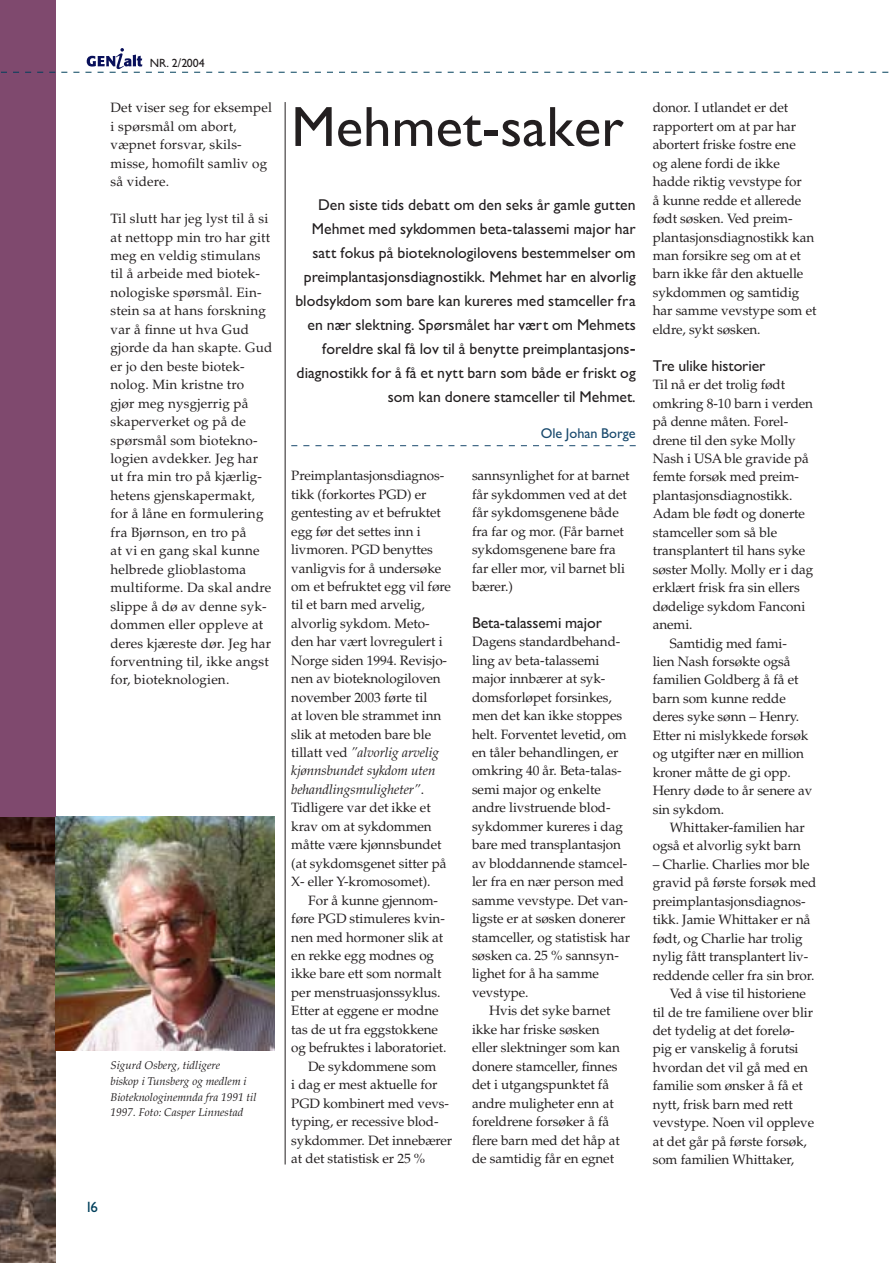
<style>
.page{position:relative;width:893px;height:1263px;background:#fff}
.page>*{position:absolute;margin:0;border:0;box-sizing:border-box;transform-origin:0 0}
.t1{font:500 57px "Garrison Sans";color:#231f20}
.t2{font:500 15.75px/24px "Garrison Sans";color:#231f20;text-align:right}
.t3{font:500 15px "Garrison Sans";color:#003f5b}
.t4{font:500 14.25px "Garrison Sans";color:#17486c}
.t5{font:13.5px/18.5px "Palatino";letter-spacing:-.005em;color:#231f20}
.t6{font:500 12px "Garrison Sans";color:#231f20}
.t7{font:italic 11.25px/15.8px "Palatino";color:#231f20}
.s1{font-style:italic}
</style>
<div class="page">
<img style="left:0;top:816px;width:55px;height:447px">
<hr style="left:285px;top:102px;width:1px;height:1062px;background:#231f20">
<svg style="left:291px;top:445px;width:345px;height:1px"></svg>
<img style="left:55px;top:816px;width:219px;height:235px">
<div style="left:0;top:0;width:55px;height:816px;background:#7f496e"></div>
<svg style="left:1px;top:48px;width:888px;height:25px"></svg>
<p class="t6" style="left:150px;top:56px;width:57px">NR. 2/2004</p>
<p class="t5" style="left:111px;top:99px;width:163px">Det viser seg for eksempel i spørsmål om abort, væpnet forsvar, skils&shy;misse, homofilt samliv og så videre.</p>
<p class="t5" style="left:111px;top:210px;width:163px">Til slutt har jeg lyst til å si at nettopp min tro har gitt meg en veldig stimulans til å arbeide med biotek&shy;nologiske spørsmål. Ein&shy;stein sa at hans forskning var å finne ut hva Gud gjorde da han skapte. Gud er jo den beste biotek&shy;nolog. Min kristne tro<br>gjør meg nysgjerrig på skaperverket og på de spørsmål som biotekno&shy;logien avdekker. Jeg har ut fra min tro på kjærlig&shy;hetens gjenskapermakt, for å låne en formulering fra Bjørnson, en tro på<br>at vi en gang skal kunne helbrede glioblastoma multiforme. Da skal andre slippe å dø av denne syk&shy;dommen eller oppleve at deres kjæreste dør. Jeg har forventning til, ikke angst for, bioteknologien.</p>
<p class="t7" style="left:111px;top:1058px;width:147px">Sigurd Osberg, tidligere<br>biskop i Tunsberg og medlem i<br>Bioteknologinemnda fra 1991 til<br>1997. Foto: Casper Linnestad</p>
<p class="t3" style="left:85px;top:1198px;width:14px">16</p>
<h1 class="t1" style="left:291px;top:95px;width:334px">Mehmet-saker</h1>
<p class="t2" style="left:295px;top:193px;width:342px">Den siste tids debatt om den seks år gamle gutten Mehmet med sykdommen beta-talassemi major har satt fokus på bioteknologilovens bestemmelser om preimplantasjonsdiagnostikk. Mehmet har en alvorlig blodsykdom som bare kan kureres med stamceller fra en nær slektning. Spørsmålet har vært om Mehmets foreldre skal få lov til å benytte preimplantasjons&shy;diagnostikk for å få et nytt barn som både er friskt og som kan donere stamceller til Mehmet.</p>
<p class="t4" style="left:541px;top:425px;width:97px">Ole Johan Borge</p>
<p class="t5" style="left:291px;top:467px;width:161px">Preimplantasjonsdiagnos&shy;tikk (forkortes PGD) er gentesting av et befruktet egg før det settes inn i livmoren. PGD benyttes vanligvis for å undersøke om et befruktet egg vil føre til et barn med arvelig, alvorlig sykdom. Meto&shy;den har vært lovregulert i<br>Norge siden 1994. Revisjo&shy;nen av bioteknologiloven november 2003 førte til<br>at loven ble strammet inn slik at metoden bare ble tillatt ved <span class="s1">”alvorlig arvelig kjønnsbundet sykdom uten behandlingsmuligheter”</span>.<br>Tidligere var det ikke et krav om at sykdommen måtte være kjønnsbundet (at sykdomsgenet sitter på<br>X- eller Y-kromosomet).</p>
<p class="t5" style="left:308px;top:891px;width:131px">For å kunne gjennom-</p>
<p class="t5" style="left:291px;top:909px;width:155px">føre PGD stimuleres kvin-</p>
<p class="t5" style="left:291px;top:928px;width:153px">nen med hormoner slik at</p>
<p class="t5" style="left:291px;top:946px;width:144px">en rekke egg modnes og</p>
<p class="t5" style="left:291px;top:965px;width:152px">ikke bare ett som normalt</p>
<p class="t5" style="left:291px;top:983px;width:151px">per menstruasjonssyklus.</p>
<p class="t5" style="left:291px;top:1002px;width:149px">Etter at eggene er modne</p>
<p class="t5" style="left:291px;top:1020px;width:148px">tas de ut fra eggstokkene</p>
<p class="t5" style="left:291px;top:1039px;width:157px">og befruktes i laboratoriet.</p>
<p class="t5" style="left:308px;top:1057px;width:130px">De sykdommene som</p>
<p class="t5" style="left:291px;top:1075px;width:148px">i dag er mest aktuelle for</p>
<p class="t5" style="left:291px;top:1094px;width:159px">PGD kombinert med vevs-</p>
<p class="t5" style="left:291px;top:1112px;width:149px">typing, er recessive blod-</p>
<p class="t5" style="left:291px;top:1131px;width:162px">sykdommer. Det innebærer</p>
<p class="t5" style="left:291px;top:1149px;width:136px">at det statistisk er 25 %</p>
<p class="t5" style="left:472px;top:467px;width:159px">sannsynlighet for at barnet får sykdommen ved at det får sykdomsgenene både fra far og mor. (Får barnet sykdomsgenene bare fra far eller mor, vil barnet bli bærer.)</p>
<p class="t2" style="left:472px;top:611px;width:131px">Beta-talassemi major</p>
<p class="t5" style="left:472px;top:633px;width:160px">Dagens standardbehand&shy;ling av beta-talassemi major innbærer at syk&shy;domsforløpet forsinkes, men det kan ikke stoppes helt. Forventet levetid, om en tåler behandlingen, er omkring 40 år. Beta-talas&shy;semi major og enkelte andre livstruende blod&shy;sykdommer kureres i dag bare med transplantasjon av bloddannende stamcel&shy;ler fra en nær person med samme vevstype. Det van&shy;ligste er at søsken donerer stamceller, og statistisk har søsken ca. 25 % sannsyn&shy;lighet for å ha samme vevstype.</p>
<p class="t5" style="left:472px;top:1002px;width:150px;text-indent:17px">Hvis det syke barnet ikke har friske søsken eller slektninger som kan donere stamceller, finnes det i utgangspunktet få andre muligheter enn at foreldrene forsøker å få flere barn med det håp at de samtidig får en egnet</p>
<p class="t5" style="left:653px;top:99px;width:165px">donor. I utlandet er det rapportert om at par har abortert friske fostre ene<br>og alene fordi de ikke hadde riktig vevstype for<br>å kunne redde et allerede født søsken. Ved preim&shy;plantasjonsdiagnostikk kan man forsikre seg om at et barn ikke får den aktuelle sykdommen og samtidig har samme vevstype som et eldre, sykt søsken.</p>
<p class="t2" style="left:653px;top:353px;width:114px">Tre ulike historier</p>
<p class="t5" style="left:653px;top:376px;width:134px">Til nå er det trolig født</p>
<p class="t5" style="left:653px;top:394px;width:162px">omkring 8-10 barn i verden</p>
<p class="t5" style="left:653px;top:412px;width:137px">på denne måten. Forel-</p>
<p class="t5" style="left:653px;top:431px;width:144px">drene til den syke Molly</p>
<p class="t5" style="left:653px;top:449px;width:158px">Nash i USA ble gravide på</p>
<p class="t5" style="left:653px;top:468px;width:148px">femte forsøk med preim-</p>
<p class="t5" style="left:653px;top:486px;width:141px">plantasjonsdiagnostikk.</p>
<p class="t5" style="left:653px;top:505px;width:154px">Adam ble født og donerte</p>
<p class="t5" style="left:653px;top:523px;width:126px">stamceller som så ble</p>
<p class="t5" style="left:653px;top:542px;width:154px">transplantert til hans syke</p>
<p class="t5" style="left:653px;top:560px;width:162px">søster Molly. Molly er i dag</p>
<p class="t5" style="left:653px;top:579px;width:149px">erklært frisk fra sin ellers</p>
<p class="t5" style="left:653px;top:597px;width:154px">dødelige sykdom Fanconi</p>
<p class="t5" style="left:653px;top:615px;width:41px">anemi.</p>
<p class="t5" style="left:670px;top:634px;width:119px">Samtidig med fami-</p>
<p class="t5" style="left:653px;top:652px;width:139px">lien Nash forsøkte også</p>
<p class="t5" style="left:653px;top:671px;width:147px">familien Goldberg å få et</p>
<p class="t5" style="left:653px;top:689px;width:135px">barn som kunne redde</p>
<p class="t5" style="left:653px;top:708px;width:148px">deres syke sønn – Henry.</p>
<p class="t5" style="left:653px;top:726px;width:157px">Etter ni mislykkede forsøk</p>
<p class="t5" style="left:653px;top:745px;width:153px">og utgifter nær en million</p>
<p class="t5" style="left:653px;top:763px;width:140px">kroner måtte de gi opp.</p>
<p class="t5" style="left:653px;top:781px;width:161px">Henry døde to år senere av</p>
<p class="t5" style="left:653px;top:800px;width:73px">sin sykdom.</p>
<p class="t5" style="left:670px;top:818px;width:137px">Whittaker-familien har</p>
<p class="t5" style="left:653px;top:837px;width:150px">også et alvorlig sykt barn</p>
<p class="t5" style="left:653px;top:855px;width:159px">– Charlie. Charlies mor ble</p>
<p class="t5" style="left:653px;top:874px;width:165px">gravid på første forsøk med</p>
<p class="t5" style="left:653px;top:892px;width:154px">preimplantasjonsdiagnos-</p>
<p class="t5" style="left:653px;top:911px;width:159px">tikk. Jamie Whittaker er nå</p>
<p class="t5" style="left:653px;top:929px;width:151px">født, og Charlie har trolig</p>
<p class="t5" style="left:653px;top:948px;width:157px">nylig fått transplantert liv-</p>
<p class="t5" style="left:653px;top:966px;width:163px">reddende celler fra sin bror.</p>
<p class="t5" style="left:670px;top:984px;width:138px">Ved å vise til historiene</p>
<p class="t5" style="left:653px;top:1003px;width:162px">til de tre familiene over blir</p>
<p class="t5" style="left:653px;top:1021px;width:143px">det tydelig at det forelø-</p>
<p class="t5" style="left:653px;top:1040px;width:147px">pig er vanskelig å forutsi</p>
<p class="t5" style="left:653px;top:1058px;width:157px">hvordan det vil gå med en</p>
<p class="t5" style="left:653px;top:1077px;width:152px">familie som ønsker å få et</p>
<p class="t5" style="left:653px;top:1095px;width:142px">nytt, frisk barn med rett</p>
<p class="t5" style="left:653px;top:1114px;width:163px">vevstype. Noen vil oppleve</p>
<p class="t5" style="left:653px;top:1132px;width:156px">at det går på første forsøk,</p>
<p class="t5" style="left:653px;top:1150px;width:143px">som familien Whittaker,</p>
</div>
